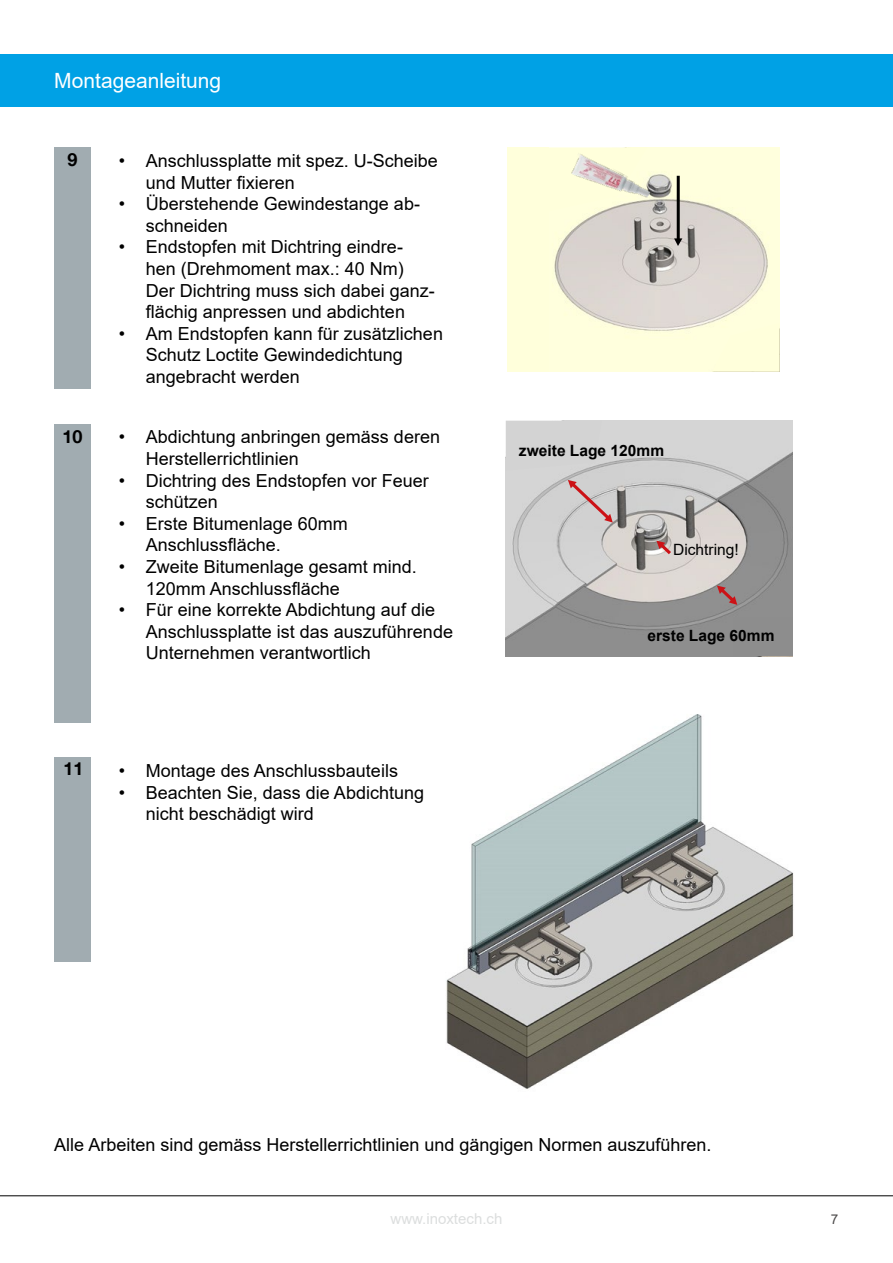
<style>
.page{position:relative;width:893px;height:1263px;background:#fff}
.page>*{position:absolute;margin:0;border:0;box-sizing:border-box;transform-origin:0 0}
.t1{font:21px "Arial";color:#fff}
.t2{font:18px/21.6px "Arial";color:#000}
.t3{font:700 18px "Helvetica Neue LT Com";color:#000}
.t4{font:700 15.6px "Arial";color:#000}
.t5{font:15.6px "Arial";color:#000}
.t6{font:15px "Arial";color:#dcdede}
.t7{font:13.5px "Arial";color:#4b4949}
</style>
<div class="page">
<div style="left:54px;top:147px;width:37px;height:242px;background:#a1acb1"></div>
<div style="left:54px;top:424px;width:37px;height:298px;background:#a1acb1"></div>
<div style="left:54px;top:757px;width:37px;height:204px;background:#a1acb1"></div>
<img style="left:446px;top:714px;width:348px;height:375px">
<img style="left:506px;top:421px;width:287px;height:235px">
<div style="left:506px;top:421px;width:96px;height:50px;background:#d3d3d3"></div>
<div style="left:733px;top:617px;width:60px;height:39px;background:#8d8d8d"></div>
<svg style="left:568px;top:480px;width:45px;height:42px;background:#cdb8b9"></svg>
<svg style="left:717px;top:585px;width:20px;height:20px"></svg>
<svg style="left:656px;top:540px;width:18px;height:17px"></svg>
<img style="left:548px;top:147px;width:231px;height:225px">
<hr style="left:677px;top:176px;width:3px;height:63px;background:#000">
<svg style="left:674px;top:238px;width:8px;height:8px"></svg>
<svg style="left:548px;top:147px;width:99px;height:68px;background:#faf9d9"></svg>
<div style="left:712px;top:323px;width:67px;height:49px;background:#ffffdb"></div>
<img style="left:568px;top:150px;width:84px;height:61px">
<div style="left:507px;top:147px;width:41px;height:225px;background:#ffffdb"></div>
<hr style="left:0;top:1195px;width:893px;height:1px;background:#000">
<div style="left:0;top:54px;width:892px;height:53px;background:#00a1e5"></div>
<p class="t1" style="left:54px;top:66px;width:168px">Montageanleitung</p>
<p class="t3" style="left:67px;top:148px;width:12px">9</p>
<p class="t2" style="left:146px;top:150px;width:294px;text-indent:-27px">• Anschlussplatte mit spez. U-Scheibe und Mutter fixieren</p>
<p class="t2" style="left:146px;top:193px;width:276px;text-indent:-27px">• Überstehende Gewindestange ab&shy;schneiden</p>
<p class="t2" style="left:146px;top:236px;width:291px;text-indent:-27px">• Endstopfen mit Dichtring eindre&shy;hen (Drehmoment max.: 40 Nm)<br>Der Dichtring muss sich dabei ganz&shy;flächig anpressen und abdichten</p>
<p class="t2" style="left:146px;top:322px;width:299px;text-indent:-27px">• Am Endstopfen kann für zusätzlichen<br>Schutz Loctite Gewindedichtung angebracht werden</p>
<p class="t3" style="left:62px;top:425px;width:22px">10</p>
<p class="t2" style="left:146px;top:426px;width:296px;text-indent:-27px">• Abdichtung anbringen gemäss deren<br>Herstellerrichtlinien</p>
<p class="t2" style="left:146px;top:469px;width:285px;text-indent:-27px">• Dichtring des Endstopfen vor Feuer schützen</p>
<p class="t2" style="left:146px;top:512px;width:204px;text-indent:-27px">• Erste Bitumenlage 60mm<br>Anschlussfläche.</p>
<p class="t2" style="left:146px;top:556px;width:273px;text-indent:-27px">• Zweite Bitumenlage gesamt mind.<br>120mm Anschlussfläche</p>
<p class="t2" style="left:146px;top:599px;width:309px;text-indent:-27px">• Für eine korrekte Abdichtung auf die<br>Anschlussplatte ist das auszuführende<br>Unternehmen verantwortlich</p>
<p class="t4" style="left:519px;top:440px;width:147px">zweite Lage 120mm</p>
<p class="t5" style="left:673px;top:539px;width:67px">Dichtring!</p>
<p class="t4" style="left:647px;top:624px;width:129px">erste Lage 60mm</p>
<p class="t3" style="left:64px;top:757px;width:22px">11</p>
<p class="t2" style="left:119px;top:760px;width:281px">• Montage des Anschlussbauteils</p>
<p class="t2" style="left:146px;top:781px;width:280px;text-indent:-27px">• Beachten Sie, dass die Abdichtung nicht beschädigt wird</p>
<p class="t2" style="left:54px;top:1133px;width:659px">Alle Arbeiten sind gemäss Herstellerrichtlinien und gängigen Normen auszuführen.</p>
<p class="t6" style="left:391px;top:1208px;width:113px">www.inoxtech.ch</p>
<p class="t7" style="left:831px;top:1210px;width:9px">7</p>
</div>
